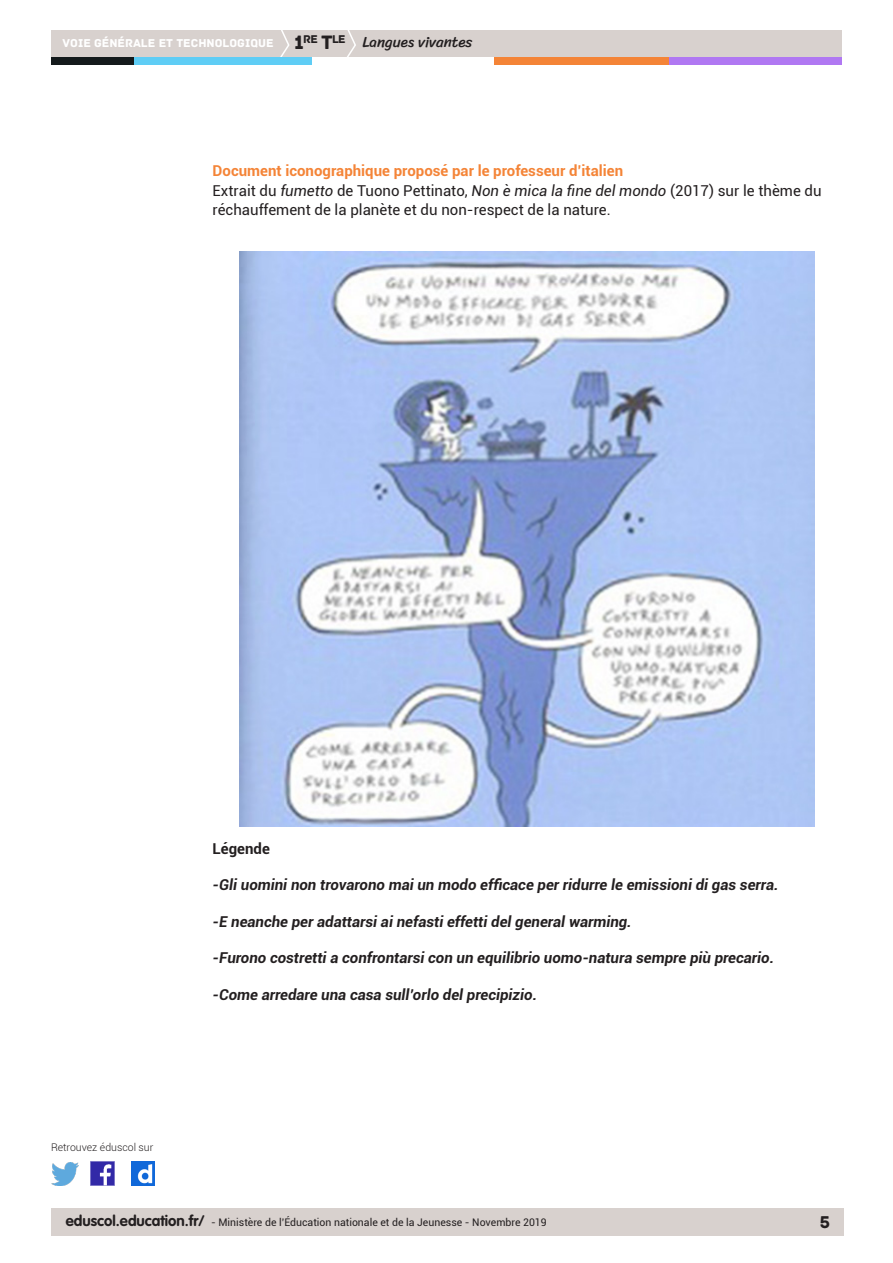
<style>
.page{position:relative;width:893px;height:1263px;background:#fff}
.page>*{position:absolute;margin:0;border:0;box-sizing:border-box;transform-origin:0 0}
.t1{font:18px "Archive";color:#231f20}
.Texte_courant{font:italic 700 15px "Roboto";color:#231f20}
.Texte_courant-2{font:15px/19.5px "Roboto";color:#231f20}
._04_titre_3{font:700 15px "Roboto";color:#f48437}
.t2{font:15px "Sriracha";color:#231f20}
.Texte_courant-3{font:700 15px "Roboto";color:#231f20}
.t3{font:12px "Archive";color:#fff}
.t4{font:11.85px "Archive";color:#231f20}
.t5{font:10.5px "Roboto";color:#231f20}
.t6{font:300 10.5px "Roboto";color:#231f20}
.s1{font-size:20.4px}
.s2{font-size:20.4px;color:#231f20}
.s3{font-style:italic}
.s4{font-family:"VAG Rounded Std";font-weight:700;font-size:15px}
</style>
<div class="page">
<div style="left:51px;top:1209px;width:792px;height:27px;background:#d8d1ce"></div>
<div style="left:51px;top:30px;width:791px;height:27px;background:#d8d1ce"></div>
<svg style="left:280px;top:30px;width:10px;height:27px"></svg>
<svg style="left:347px;top:30px;width:9px;height:27px"></svg>
<div style="left:133px;top:57px;width:179px;height:8px;background:#5fcdf5"></div>
<div style="left:51px;top:57px;width:82px;height:8px;background:#141a1c"></div>
<div style="left:667px;top:57px;width:175px;height:8px;background:#b078f2"></div>
<div style="left:494px;top:57px;width:175px;height:8px;background:#f48437"></div>
<img style="left:91px;top:1162px;width:23px;height:23px">
<img style="left:51px;top:1163px;width:28px;height:22px">
<img style="left:132px;top:1162px;width:22px;height:23px">
<img style="left:240px;top:252px;width:575px;height:574px">
<p class="t4" style="left:303px;top:32px;width:44px">RE <span class="s1">T</span>LE</p>
<p class="t3" style="left:63px;top:36px;width:243px">VOIE GÉNÉRALE ET TECHNOLOGIQUE <span class="s2">1</span></p>
<p class="t2" style="left:363px;top:33px;width:111px">Langues vivantes</p>
<p class="_04_titre_3" style="left:213px;top:160px;width:412px">Document iconographique proposé par le professeur d’italien</p>
<p class="Texte_courant-2" style="left:213px;top:180px;width:610px">Extrait du <span class="s3">fumetto</span> de Tuono Pettinato, <span class="s3">Non è mica la fine del mondo</span> (2017) sur le thème du réchauffement de la planète et du non-respect de la nature.</p>
<p class="t6" style="left:51px;top:1140px;width:104px">Retrouvez éduscol sur</p>
<p class="Texte_courant-3" style="left:213px;top:838px;width:59px">Légende</p>
<p class="Texte_courant" style="left:213px;top:874px;width:567px">-Gli uomini non trovarono mai un modo efficace per ridurre le emissioni di gas serra.</p>
<p class="Texte_courant" style="left:213px;top:911px;width:421px">-E neanche per adattarsi ai nefasti effetti del general warming.</p>
<p class="Texte_courant" style="left:213px;top:947px;width:563px">-Furono costretti a confrontarsi con un equilibrio uomo-natura sempre più precario.</p>
<p class="Texte_courant" style="left:213px;top:984px;width:326px">-Come arredare una casa sull’orlo del precipizio.</p>
<p class="t5" style="left:66px;top:1215px;width:482px"><span class="s4">eduscol.education.fr/</span> - Ministère de l’Éducation nationale et de la Jeunesse - Novembre 2019</p>
<p class="t1" style="left:820px;top:1211px;width:12px">5</p>
</div>
